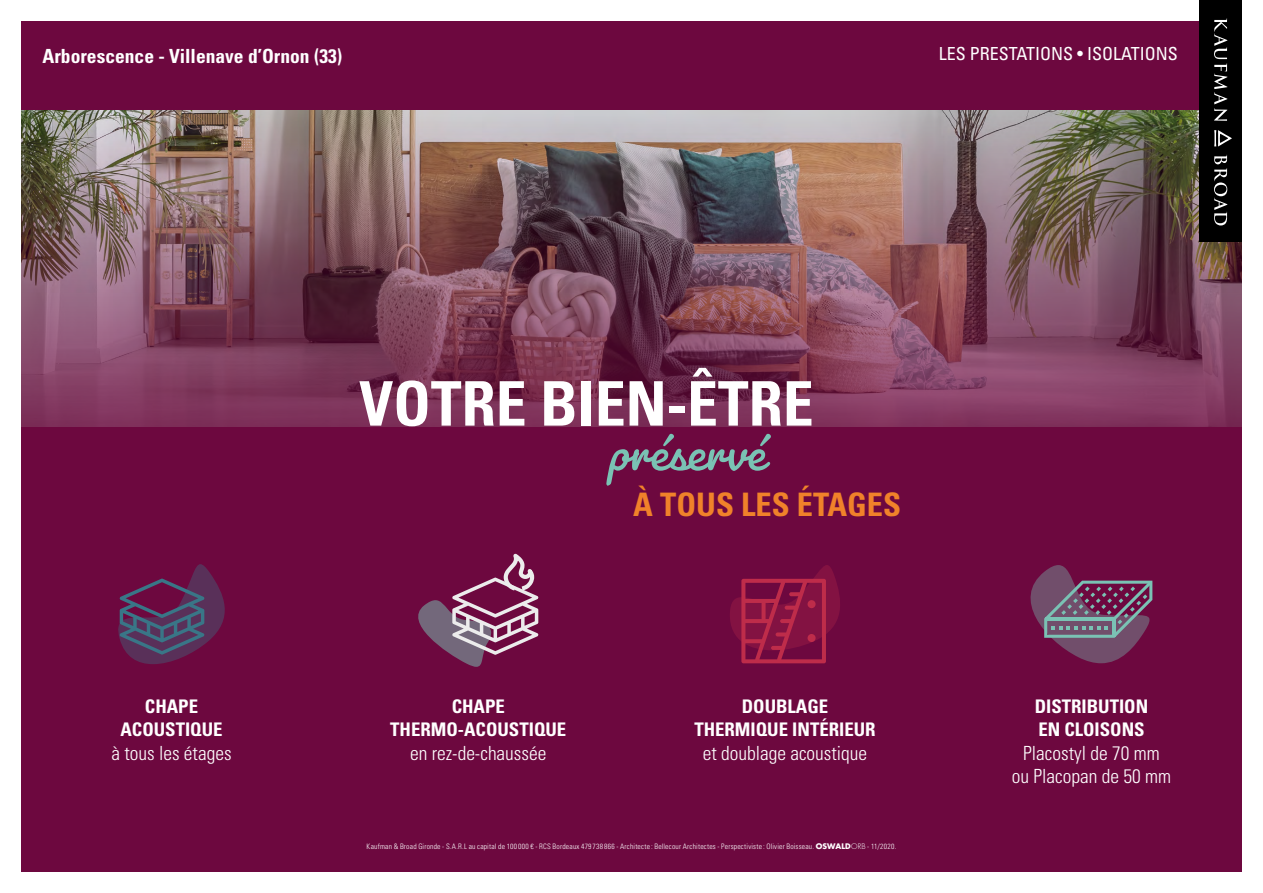
<style>
.page{position:relative;width:1263px;height:893px;background:#fff}
.page>*{position:absolute;margin:0;border:0;box-sizing:border-box;transform-origin:0 0}
.t1{font:63.9px "Pacifico";color:#7ac2b4}
.t2{font:700 condensed 61.5px "Univers LT";color:#fff}
.t3{font:700 condensed 32.4px "Univers LT";color:#f0822a}
.t4{font:300 condensed 19.5px/23.4px "Univers LT";color:#fff;text-align:center}
.t5{font:700 condensed 19.5px "Univers LT";color:#fff}
.t6{font:700 condensed 18.75px/23.5px "Univers LT";color:#fff;text-align:center}
.t7{font:condensed 18px "Univers LT";color:#fff}
.t8{font:300 condensed 7.5px "Univers LT Std";letter-spacing:.03em;color:#fff}
.s1{font-family:"Futura Std";font-weight:700;font-stretch:normal}
.s2{font-family:"Futura Std";font-stretch:normal}
</style>
<div class="page">
<div style="left:21px;top:21px;width:1221px;height:851px;background:#6d083f"></div>
<img style="left:21px;top:110px;width:1221px;height:317px">
<svg style="left:730px;top:565px;width:110px;height:98px"></svg>
<div style="left:807px;top:600px;width:9px;height:8px;background:#be2c4a;border-radius:4px"></div>
<div style="left:807px;top:634px;width:9px;height:8px;background:#be2c4a;border-radius:4px"></div>
<svg style="left:1030px;top:565px;width:123px;height:98px"></svg>
<div style="left:1199px;top:0;width:43px;height:240px;background:#000"></div>
<svg style="left:1214px;top:18px;width:13px;height:103px"></svg>
<svg style="left:1214px;top:155px;width:13px;height:70px"></svg>
<svg style="left:1214px;top:130px;width:18px;height:17px"></svg>
<svg style="left:118px;top:564px;width:107px;height:100px"></svg>
<svg style="left:418px;top:554px;width:120px;height:113px"></svg>
<h3 class="t5" style="left:43px;top:44px;width:301px">Arborescence - Villenave d’Ornon (33)</h3>
<h3 class="t7" style="left:939px;top:42px;width:241px">LES PRESTATIONS • ISOLATIONS</h3>
<h3 class="t6" style="left:120px;top:694px;width:104px">CHAPE<br>ACOUSTIQUE</h3>
<h3 class="t4" style="left:111px;top:741px;width:122px">à tous les étages</h3>
<h2 class="t2" style="left:359px;top:366px;width:456px">VOTRE BIEN-ÊTRE</h2>
<h1 class="t1" style="left:608px;top:411px;width:159px">préservé</h1>
<h3 class="t3" style="left:633px;top:485px;width:269px">À TOUS LES ÉTAGES</h3>
<h3 class="t6" style="left:390px;top:694px;width:178px">CHAPE<br>THERMO-ACOUSTIQUE</h3>
<h3 class="t4" style="left:410px;top:741px;width:138px">en rez-de-chaussée</h3>
<h3 class="t6" style="left:694px;top:694px;width:183px">DOUBLAGE<br>THERMIQUE INTÉRIEUR</h3>
<h3 class="t4" style="left:703px;top:741px;width:166px">et doublage acoustique</h3>
<p class="t8" style="left:367px;top:842px;width:531px">Kaufman &amp; Broad Gironde - S.A.R.L au capital de 100000 € - RCS Bordeaux 479738866 - Architecte: Bellecour Architectes - Perspectiviste: Olivier Boisseau. <span class="s1">OSWALD</span><span class="s2">ORB</span> - 11/2020.</p>
<h3 class="t6" style="left:1035px;top:694px;width:115px;text-align:left">DISTRIBUTION<br>EN CLOISONS</h3>
<h3 class="t4" style="left:1012px;top:741px;width:161px">Placostyl de 70 mm<br>ou Placopan de 50 mm</h3>
</div>
